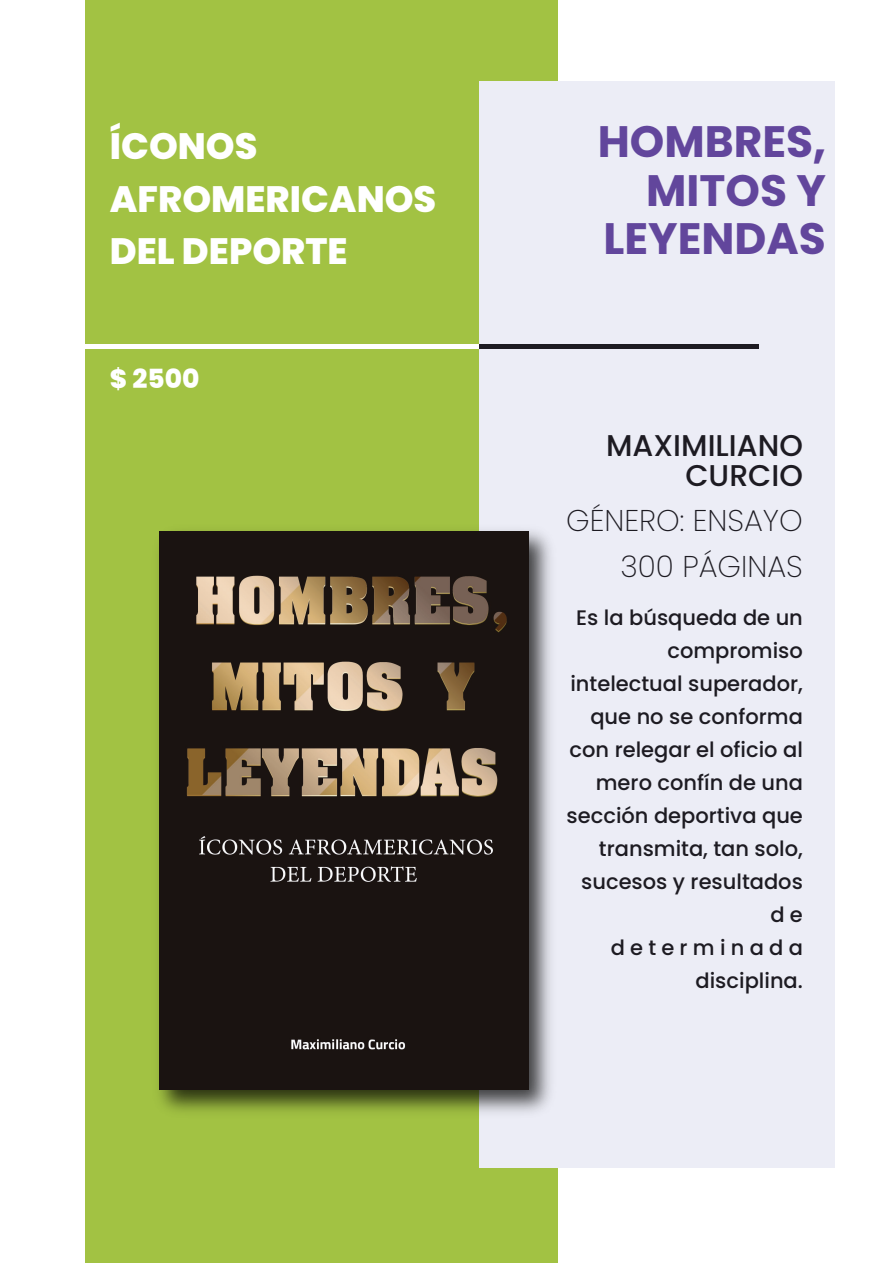
<style>
.page{position:relative;width:893px;height:1263px;background:#fff}
.page>*{position:absolute;margin:0;border:0;box-sizing:border-box;transform-origin:0 0}
.t1{font:700 43.95px/48.3px "Poppins";color:#62469c;text-align:right}
.t2{font:800 36.6px/52.5px "Poppins";color:#fff}
.t3{font:200 30px/45.5px "Poppins";color:#1d1b22;text-align:right}
.t4{font:500 30px/30px "Poppins";color:#1d1b22;text-align:right}
.t5{font:800 26.4px "Poppins";color:#fff}
.t6{font:500 21px/33px "Poppins";color:#1d1b22;text-align:right}
</style>
<div class="page">
<div style="left:86px;top:0;width:472px;height:1262px;background:#a2c243"></div>
<div style="left:479px;top:82px;width:356px;height:1086px;background:#ecedf6"></div>
<div style="left:70px;top:344px;width:458px;height:5px;background:#fff"></div>
<div style="left:479px;top:344px;width:280px;height:5px;background:#1d1b22"></div>
<img style="left:159px;top:530px;width:392px;height:583px">
<img style="left:159px;top:531px;width:369px;height:559px">
<h2 class="t2" style="left:110px;top:120px;width:328px">ÍCONOS<br>AFROMERICANOS<br>DEL DEPORTE</h2>
<h1 class="t1" style="left:598px;top:118px;width:230px">HOMBRES,<br>MITOS Y<br>LEYENDAS</h1>
<p class="t5" style="left:110px;top:363px;width:91px">$ 2500</p>
<h3 class="t4" style="left:606px;top:430px;width:198px">MAXIMILIANO<br>CURCIO</h3>
<h3 class="t3" style="left:566px;top:498px;width:238px">GÉNERO: ENSAYO<br>300 PÁGINAS</h3>
<p class="t6" style="left:567px;top:601px;width:238px">Es la búsqueda de un compromiso intelectual superador, que no se conforma con relegar el oficio al mero confín de una sección deportiva que transmita, tan solo, sucesos y resultados de<br>determinada disciplina.</p>
</div>
